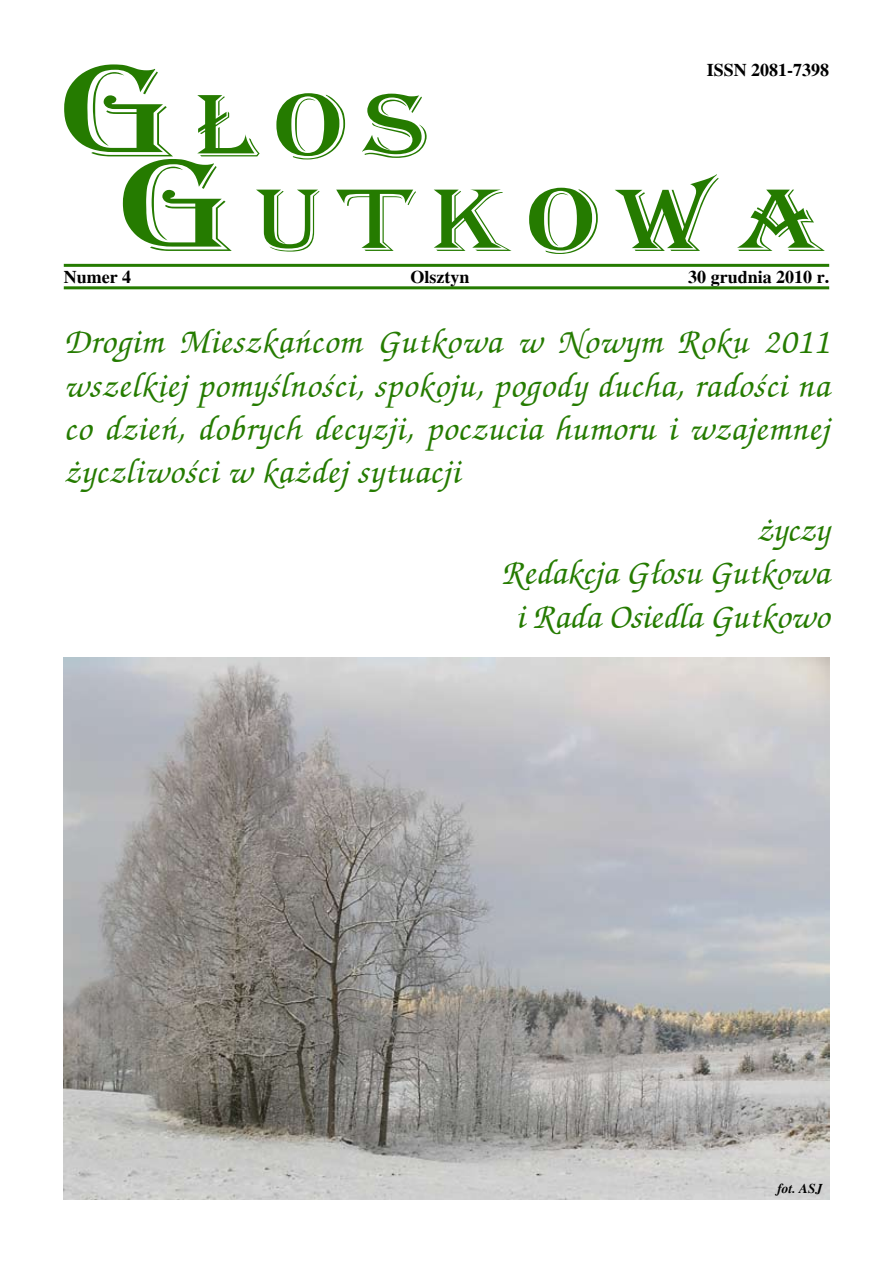
<style>
.page{position:relative;width:893px;height:1263px;background:#fff}
.page>*{position:absolute;margin:0;border:0;box-sizing:border-box;transform-origin:0 0}
.t1{font:105px/94.5px "Algiers";letter-spacing:.1em;color:#257b00;scale:1.26 1}
.t2{font:italic 500 36px/43.2px "Zapf Chancery";letter-spacing:.02em;color:#257b00;text-align:justify}
.t3{font:italic 500 36px/43.2px "Zapf Chancery";color:#257b00;text-align:right}
.t4{font:700 18px "Times";color:#000}
.t5{font:italic 700 13.5px "Times";color:#000}
.s1{font-size:150px}
</style>
<div class="page">
<hr style="left:64px;top:264px;width:765px;height:3px;background:#257b00">
<hr style="left:64px;top:286px;width:765px;height:3px;background:#257b00">
<img style="left:64px;top:658px;width:765px;height:541px">
<p class="t4" style="left:707px;top:59px;width:124px">ISSN 2081-7398</p>
<h1 class="t1" style="left:123px;top:81px;width:562px;text-indent:-59px"><span class="s1">G</span>ŁOS<br><span class="s1">G</span>UTKOWA</h1>
<p class="t4" style="left:64px;top:266px;width:69px">Numer 4</p>
<p class="t4" style="left:411px;top:266px;width:61px">Olsztyn</p>
<p class="t4" style="left:688px;top:266px;width:143px">30 grudnia 2010 r.</p>
<p class="t2" style="left:64px;top:321px;width:767px">Drogim Mieszkańcom Gutkowa w Nowym Roku 2011 wszelkiej pomyślności, spokoju, pogody ducha, radości na co dzień, dobrych decyzji, poczucia humoru i wzajemnej życzliwości w każdej sytuacji</p>
<p class="t3" style="left:502px;top:509px;width:329px">życzy<br>Redakcja Głosu Gutkowa i Rada Osiedla Gutkowo</p>
<p class="t5" style="left:777px;top:1181px;width:47px">fot. ASJ</p>
</div>
